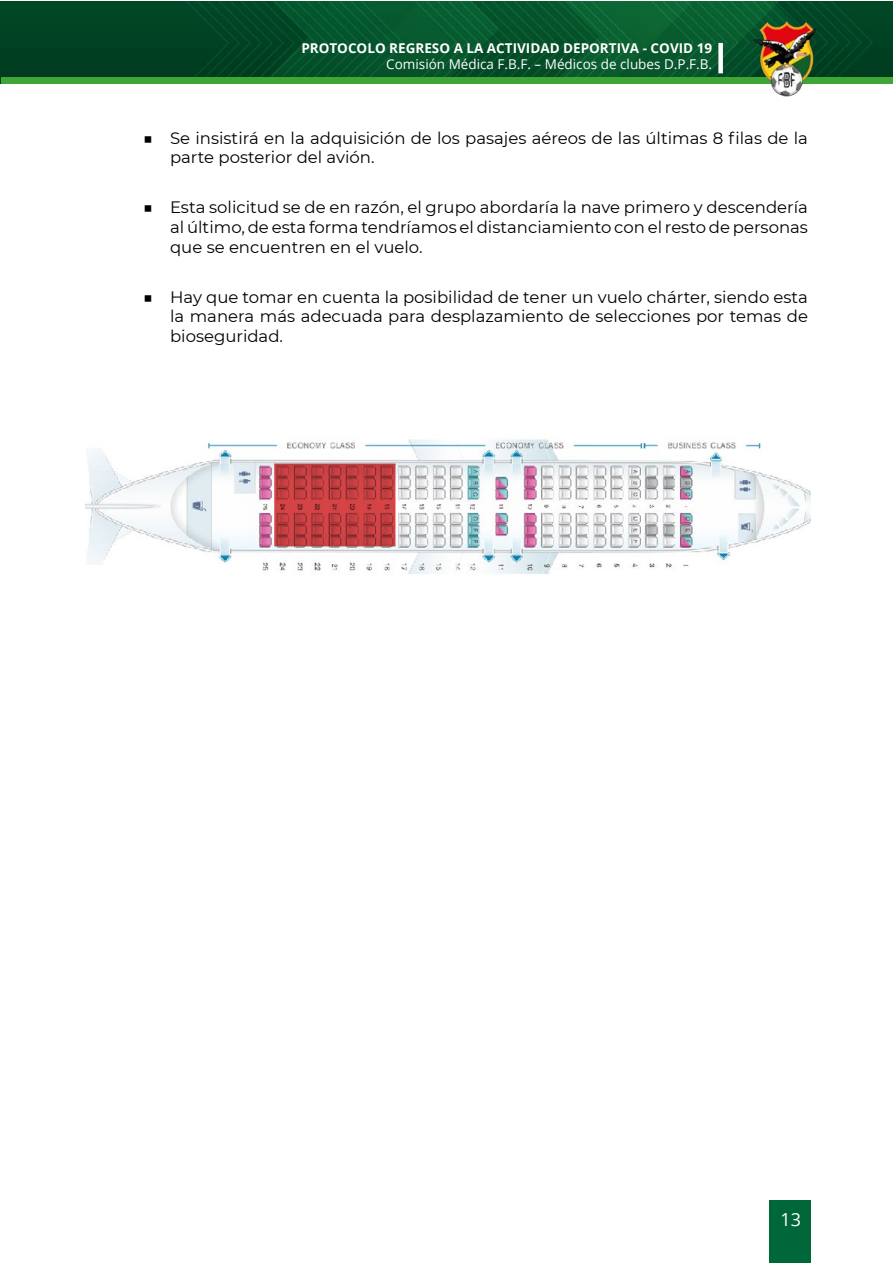
<style>
.page{position:relative;width:893px;height:1263px;background:#fff}
.page>*{position:absolute;margin:0;border:0;box-sizing:border-box;transform-origin:0 0}
.t1{font:18px "Open Sans";color:#fff}
.t2{font:16.5px/19.8px "Montserrat";color:#000;text-align:justify}
.t3{font:700 13.5px "Open Sans";color:#fff}
.t4{font:13.5px "Open Sans";color:#fff}
</style>
<div class="page">
<img style="left:0;top:1px;width:893px;height:83px">
<div style="left:1px;top:78px;width:891px;height:6px;background:#3fa535"></div>
<img style="left:723px;top:1px;width:133px;height:96px">
<div style="left:718px;top:43px;width:5px;height:30px;background:#fff"></div>
<div style="left:770px;top:1200px;width:41px;height:63px;background:#00673a"></div>
<img style="left:85px;top:438px;width:725px;height:136px">
<svg style="left:274px;top:463px;width:121px;height:83px;background:#bd3e40"></svg>
<p class="t3" style="left:301px;top:39px;width:412px">PROTOCOLO REGRESO A LA ACTIVIDAD DEPORTIVA - COVID 19</p>
<p class="t4" style="left:386px;top:55px;width:327px">Comisión Médica F.B.F. – Médicos de clubes D.P.F.B.</p>
<p class="t2" style="left:170px;top:127px;width:639px;text-indent:-27px">■ Se insistirá en la adquisición de los pasajes aéreos de las últimas 8 filas de la parte posterior del avión.</p>
<p class="t2" style="left:170px;top:197px;width:639px;text-indent:-27px">■ Esta solicitud se de en razón, el grupo abordaría la nave primero y descendería al último, de esta forma tendríamos el distanciamiento con el resto de personas que se encuentren en el vuelo.</p>
<p class="t2" style="left:170px;top:286px;width:639px;text-indent:-27px">■ Hay que tomar en cuenta la posibilidad de tener un vuelo chárter, siendo esta la manera más adecuada para desplazamiento de selecciones por temas de bioseguridad.</p>
<p class="t1" style="left:781px;top:1207px;width:22px">13</p>
</div>
